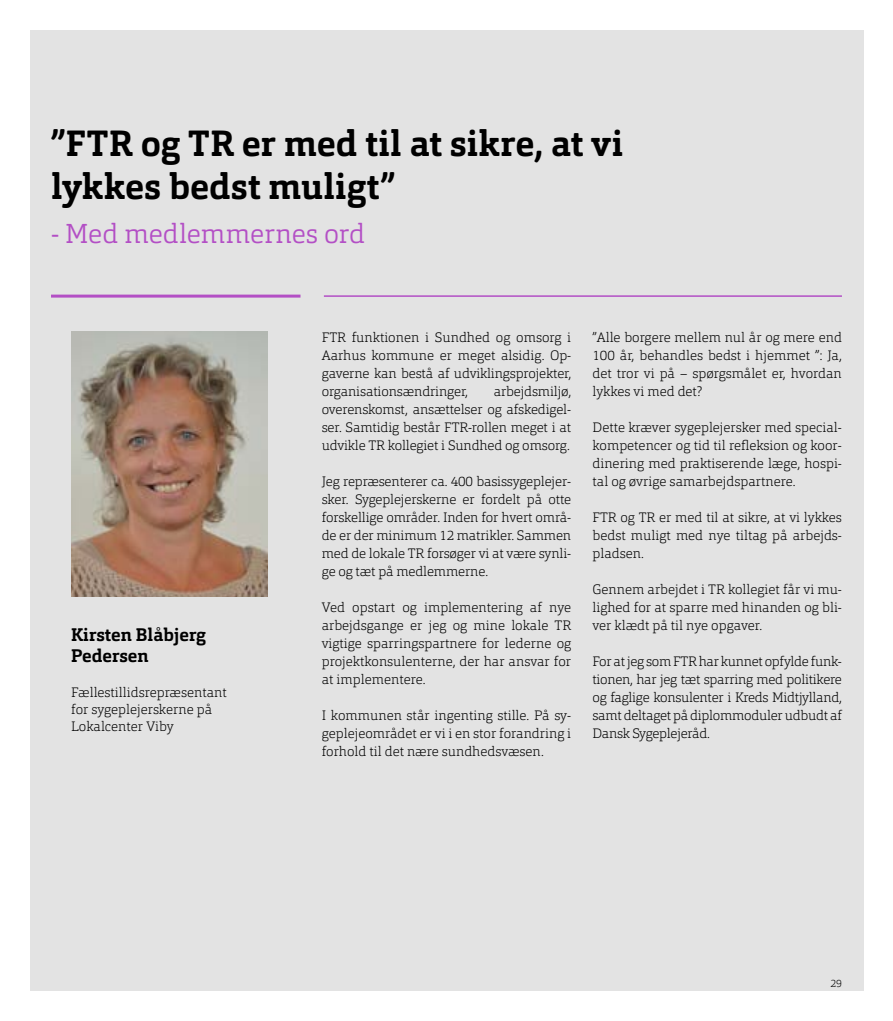
<style>
.page{position:relative;width:893px;height:1021px;background:#fff}
.page>*{position:absolute;margin:0;border:0;box-sizing:border-box;transform-origin:0 0}
.t1{font:700 36px/43.5px "Orgon Slab";letter-spacing:.005em;color:#000}
.t2{font:300 27px "Orgon Slab";color:#b34fc5}
.t3{font:700 18px/21px "Orgon Slab";color:#000}
.t4{font:200 13.5px/18px "Orgon Slab";color:#000;text-align:justify}
.t5{font:200 10.5px "Orgon Slab";color:#000}
</style>
<div class="page">
<div style="left:30px;top:30px;width:833px;height:960px;background:#e3e3e3"></div>
<img style="left:71px;top:332px;width:197px;height:265px">
<hr style="left:324px;top:295px;width:518px;height:2px;background:#b34fc5">
<hr style="left:51px;top:294px;width:249px;height:3px;background:#b34fc5">
<h1 class="t1" style="left:51px;top:121px;width:574px">”FTR og TR er med til at sikre, at vi lykkes bedst muligt”</h1>
<h2 class="t2" style="left:51px;top:216px;width:316px">- Med medlemmernes ord</h2>
<h3 class="t3" style="left:71px;top:624px;width:136px">Kirsten Blåbjerg<br>Pedersen</h3>
<p class="t4" style="left:71px;top:683px;width:157px;line-height:17.2px;text-align:left">Fællestillidsrepræsentant for sygeplejerskerne på<br>Lokalcenter Viby</p>
<p class="t4" style="left:322px;top:328px;width:251px">FTR funktionen i Sundhed og omsorg i Aarhus kommune er meget alsidig. Op&shy;gaverne kan bestå af udviklingsprojekter, organisationsændringer,</p>
<p class="t4" style="left:322px;top:382px;width:251px;text-indent:172px">arbejdsmiljø, overenskomst, ansættelser og afskedigel&shy;ser. Samtidig består FTR-rollen meget i at udvikle TR kollegiet i Sundhed og omsorg.</p>
<p class="t4" style="left:322px;top:472px;width:251px">Jeg repræsenterer ca. 400 basissygeplejer&shy;sker. Sygeplejerskerne er fordelt på otte forskellige områder. Inden for hvert områ&shy;de er der minimum 12 matrikler. Sammen med de lokale TR forsøger vi at være synli&shy;ge og tæt på medlemmerne.</p>
<p class="t4" style="left:322px;top:598px;width:251px">Ved opstart og implementering af nye arbejdsgange er jeg og mine lokale TR vigtige sparringspartnere for lederne og projektkonsulenterne, der har ansvar for at implementere.</p>
<p class="t4" style="left:322px;top:706px;width:251px">I kommunen står ingenting stille. På sy&shy;geplejeområdet er vi i en stor forandring i forhold til det nære sundhedsvæsen.</p>
<p class="t4" style="left:592px;top:328px;width:251px">”Alle borgere mellem nul år og mere end 100 år, behandles bedst i hjemmet ”: Ja, det tror vi på – spørgsmålet er, hvordan lykkes vi med det?</p>
<p class="t4" style="left:592px;top:418px;width:251px">Dette kræver sygeplejersker med special&shy;kompetencer og tid til refleksion og koor&shy;dinering med praktiserende læge, hospi&shy;tal og øvrige samarbejdspartnere.</p>
<p class="t4" style="left:592px;top:508px;width:251px">FTR og TR er med til at sikre, at vi lykkes bedst muligt med nye tiltag på arbejds&shy;pladsen.</p>
<p class="t4" style="left:592px;top:580px;width:251px">Gennem arbejdet i TR kollegiet får vi mu&shy;lighed for at sparre med hinanden og bli&shy;ver klædt på til nye opgaver.</p>
<p class="t4" style="left:592px;top:652px;width:251px">For at jeg som FTR har kunnet opfylde funk&shy;tionen, har jeg tæt sparring med politikere og faglige konsulenter i Kreds Midtjylland, samt deltaget på diplommoduler udbudt af Dansk Sygeplejeråd.</p>
<p class="t5" style="left:830px;top:976px;width:13px">29</p>
</div>
